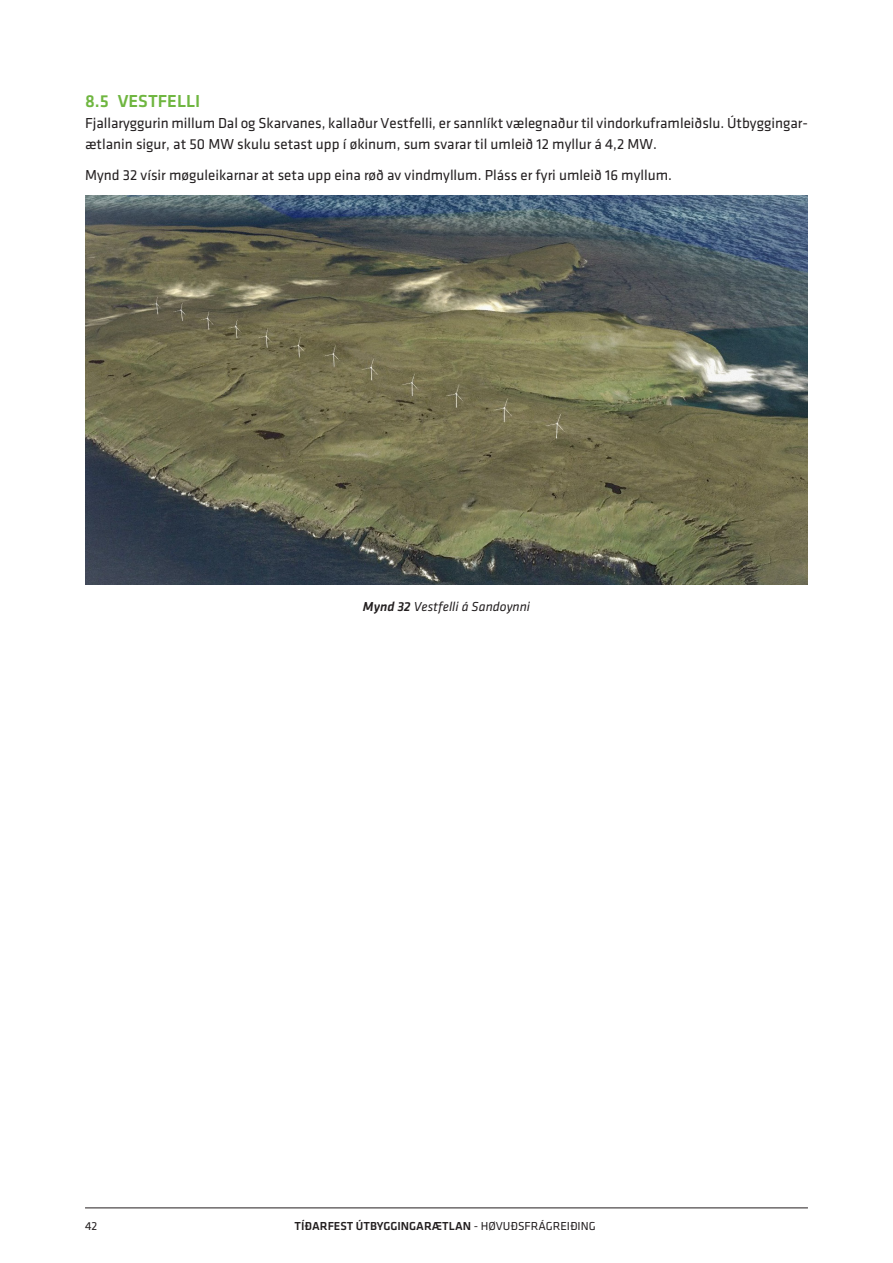
<style>
.page{position:relative;width:893px;height:1263px;background:#fff}
.page>*{position:absolute;margin:0;border:0;box-sizing:border-box;transform-origin:0 0}
.Mellemrubrik{font:500 18px "Klavika";color:#6fb640}
.Breyðtekstur{font:15px/21px "Klavika";color:#231f20}
.Myndatekstur{font:italic 13.5px "Klavika";color:#231f20}
.t1{font:500 12px "Klavika";color:#231f20}
.t2{font:12px "Klavika";color:#231f20}
.s1{font-weight:500}
.s2{font-weight:400}
</style>
<div class="page">
<hr style="left:85px;top:1207px;width:723px;height:1px;background:#231f20">
<img style="left:85px;top:196px;width:723px;height:388px">
<p class="Mellemrubrik" style="left:85px;top:88px;width:117px">8.5 VESTFELLI</p>
<p class="Breyðtekstur" style="left:85px;top:112px;width:724px">Fjallaryggurin millum Dal og Skarvanes, kallaður Vestfelli, er sannlíkt vælegnaður til vindorkuframleiðslu. Útbyggingar&shy;ætlanin sigur, at 50 MW skulu setast upp í økinum, sum svarar til umleið 12 myllur á 4,2 MW.</p>
<p class="Breyðtekstur" style="left:85px;top:164px;width:586px">Mynd 32 vísir møguleikarnar at seta upp eina røð av vindmyllum. Pláss er fyri umleið 16 myllum.</p>
<p class="Myndatekstur" style="left:363px;top:598px;width:169px"><span class="s1">Mynd 32</span> Vestfelli á Sandoynni</p>
<p class="t2" style="left:85px;top:1218px;width:14px">42</p>
<p class="t1" style="left:294px;top:1218px;width:303px">TÍÐARFEST ÚTBYGGINGARÆTLAN <span class="s2">- HØVUÐSFRÁGREIÐING</span></p>
</div>
